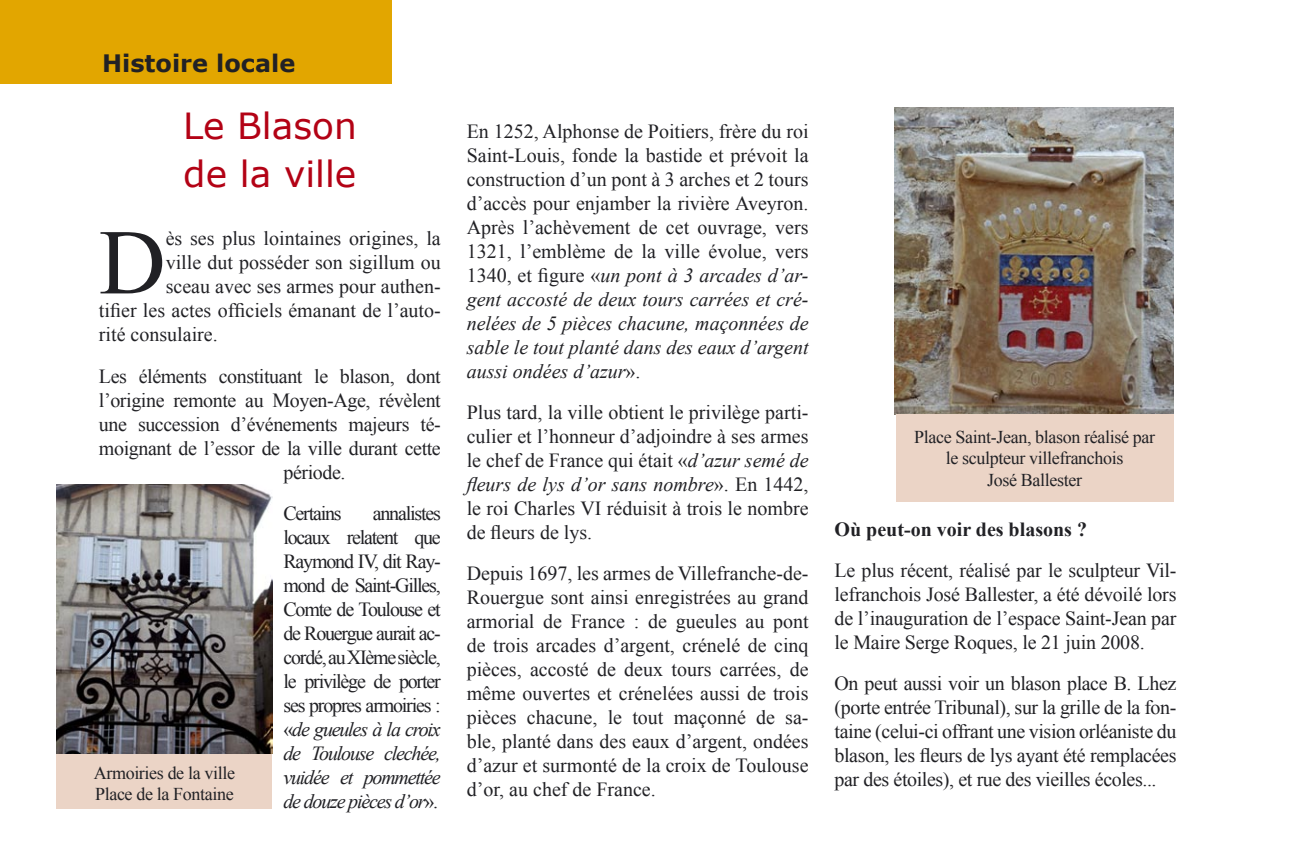
<style>
.page{position:relative;width:1304px;height:851px;background:#fff}
.page>*{position:absolute;margin:0;border:0;box-sizing:border-box;transform-origin:0 0}
.texte{font:92.4px "Times New Roman";color:#212125}
.titre_rouge{font:36px "Verdana";color:#b30215}
.t1{font:700 24px "Verdana";color:#212125}
.texte-2{font:20px/24px "Times New Roman";letter-spacing:-.01em;color:#212125;text-align:justify}
.texte-3{font:700 20px "Times New Roman";color:#212125}
.texte-4{font:20px "Times New Roman";letter-spacing:-.06em;color:#212125}
.t2{font:18px/21.6px "Times New Roman";letter-spacing:-.02em;color:#212125;text-align:center}
.s1{font-style:italic}
</style>
<div class="page">
<div style="left:57px;top:753px;width:215px;height:55px;background:#ebd4c6"></div>
<img style="left:57px;top:484px;width:215px;height:269px">
<div style="left:0;top:0;width:391px;height:84px;background:#e2a600"></div>
<img style="left:894px;top:108px;width:279px;height:306px">
<div style="left:896px;top:414px;width:278px;height:87px;background:#ebd4c6"></div>
<p class="t1" style="left:102px;top:48px;width:195px">Histoire locale</p>
<p class="titre_rouge" style="left:183px;top:103px;width:175px">Le Blason</p>
<p class="titre_rouge" style="left:183px;top:151px;width:175px">de la ville</p>
<p class="texte" style="left:99px;top:200px;width:68px">D</p>
<p class="texte-2" style="left:166px;top:226px;width:277px">ès ses plus lointaines origines, la</p>
<p class="texte-2" style="left:166px;top:250px;width:277px">ville dut posséder son sigillum ou</p>
<p class="texte-2" style="left:166px;top:274px;width:277px">sceau avec ses armes pour authen-</p>
<p class="texte-2" style="left:99px;top:298px;width:343px">tifier les actes officiels émanant de l’auto-</p>
<p class="texte-2" style="left:99px;top:322px;width:120px">rité consulaire.</p>
<p class="texte-2" style="left:99px;top:363px;width:343px">Les éléments constituant le blason, dont</p>
<p class="texte-2" style="left:99px;top:387px;width:343px">l’origine remonte au Moyen-Age, révèlent</p>
<p class="texte-2" style="left:99px;top:411px;width:343px">une succession d’événements majeurs té-</p>
<p class="texte-2" style="left:99px;top:435px;width:343px">moignant de l’essor de la ville durant cette</p>
<p class="texte-2" style="left:283px;top:459px;width:64px">période.</p>
<p class="texte-4" style="left:283px;top:499px;width:60px">Certains</p>
<p class="texte-2" style="left:283px;top:500px;width:159px;text-indent:89px">annalistes locaux relatent que Raymond IV, dit Ray&shy;mond de Saint-Gilles, Comte de Toulouse et de Rouergue aurait ac&shy;cordé, au XIème siècle, le privilège de porter ses propres armoiries : «<span class="s1">de gueules à la croix de Toulouse clechée, vuidée et pommettée de douze pièces d’or</span>».</p>
<p class="t2" style="left:94px;top:761px;width:143px">Armoiries de la ville</p>
<p class="t2" style="left:95px;top:783px;width:140px">Place de la Fontaine</p>
<p class="texte-2" style="left:467px;top:119px;width:343px">En 1252, Alphonse de Poitiers, frère du roi Saint-Louis, fonde la bastide et prévoit la construction d’un pont à 3 arches et 2 tours d’accès pour enjamber la rivière Aveyron.<br>Après l’achèvement de cet ouvrage, vers 1321, l’emblème de la ville évolue, vers 1340, et figure «<span class="s1">un pont à 3 arcades d’ar&shy;gent accosté de deux tours carrées et cré&shy;nelées de 5 pièces chacune, maçonnées de sable le tout planté dans des eaux d’argent aussi ondées d’azur</span>».</p>
<p class="texte-2" style="left:467px;top:400px;width:343px">Plus tard, la ville obtient le privilège parti&shy;culier et l’honneur d’adjoindre à ses armes le chef de France qui était «<span class="s1">d’azur semé de fleurs de lys d’or sans nombre</span>». En 1442, le roi Charles VI réduisit à trois le nombre de fleurs de lys.</p>
<p class="texte-2" style="left:467px;top:561px;width:343px">Depuis 1697, les armes de Villefranche-de-Rouergue sont ainsi enregistrées au grand armorial de France : de gueules au pont de trois arcades d’argent, crénelé de cinq pièces, accosté de deux tours carrées, de même ouvertes et crénelées aussi de trois pièces chacune, le tout maçonné de sa&shy;ble, planté dans des eaux d’argent, ondées d’azur et surmonté de la croix de Toulouse d’or, au chef de France.</p>
<p class="t2" style="left:914px;top:425px;width:242px">Place Saint-Jean, blason réalisé par le sculpteur villefranchois</p>
<p class="t2" style="left:987px;top:469px;width:96px">José Ballester</p>
<p class="texte-3" style="left:835px;top:515px;width:254px">Où peut-on voir des blasons ?</p>
<p class="texte-2" style="left:835px;top:558px;width:343px">Le plus récent, réalisé par le sculpteur Vil&shy;lefranchois José Ballester, a été dévoilé lors de l’inauguration de l’espace Saint-Jean par le Maire Serge Roques, le 21 juin 2008.</p>
<p class="texte-2" style="left:835px;top:671px;width:343px">On peut aussi voir un blason place B. Lhez (porte entrée Tribunal), sur la grille de la fon&shy;taine (celui-ci offrant une vision orléaniste du blason, les fleurs de lys ayant été remplacées par des étoiles), et rue des vieilles écoles...</p>
</div>
